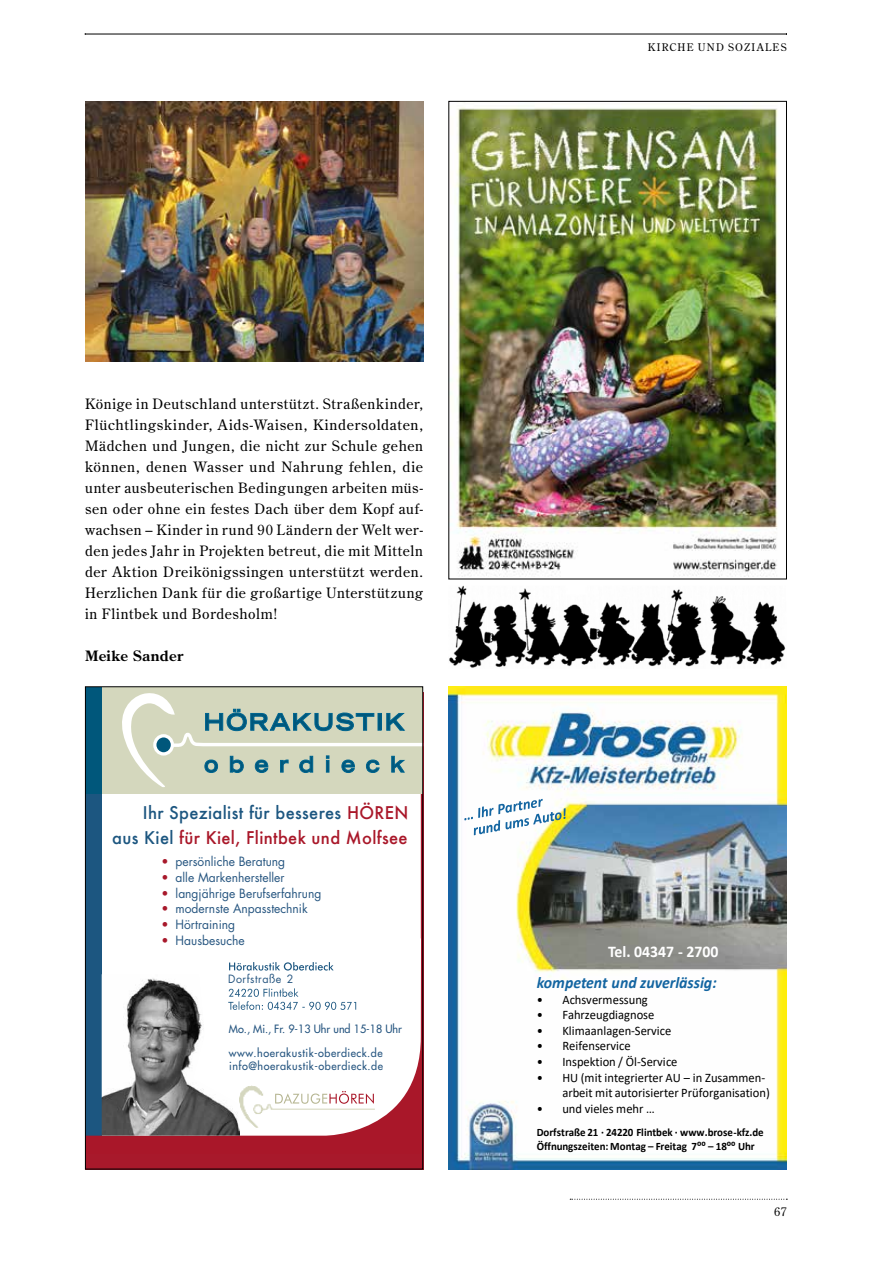
<style>
.page{position:relative;width:893px;height:1263px;background:#fff}
.page>*{position:absolute;margin:0;border:0;box-sizing:border-box;transform-origin:0 0}
.t1{font:500 17.1px/24.6px "Futura";letter-spacing:.02em;color:#1c5680;text-align:right}
.t2{font:italic 700 16.35px "Calibri";color:#1365a1}
.t3{font:700 16.35px "Calibri";letter-spacing:-.005em;color:#fff}
.t4{font:14.25px/21px "Century Old Style Std";letter-spacing:.045em;color:#000;text-align:justify}
.t5{font:700 14.25px "Century Old Style Std";letter-spacing:.025em;color:#000}
.t6{font:13.05px "Calibri";color:#000}
.t7{font:12.9px "Calibri";color:#000}
.t8{font:12.45px "Futura";color:#265580}
.t9{font:12px "Century Old Style Std";color:#000}
.t10{font:700 11.25px/14.1px "Calibri";letter-spacing:-.005em;color:#000}
.t11{font:11.1px/24px "Futura";letter-spacing:.045em;color:#265580}
.t12{font:11.1px "Futura";letter-spacing:.05em;color:#265580}
.t13{font:10.5px "Century Old Style Std";letter-spacing:.125em;color:#000}
.s1{color:#a91729}
.s2{color:#a8192b}
</style>
<div class="page">
<hr style="left:85px;top:34px;width:701px;height:1px;background:#000">
<svg style="left:570px;top:1199px;width:217px;height:1px"></svg>
<img style="left:449px;top:585px;width:337px;height:83px">
<img style="left:85px;top:101px;width:338px;height:261px">
<img style="left:456px;top:107px;width:322px;height:470px">
<div style="left:449px;top:101px;width:338px;height:478px;border:1px solid #000"></div>
<div style="left:85px;top:1144px;width:338px;height:25px;background:#a8192b"></div>
<svg style="left:87px;top:793px;width:334px;height:351px"></svg>
<svg style="left:228px;top:962px;width:128px;height:48px"></svg>
<div style="left:101px;top:687px;width:322px;height:106px;background:#d4d7bd"></div>
<div style="left:85px;top:687px;width:17px;height:106px;background:#00577b"></div>
<svg style="left:122px;top:693px;width:299px;height:94px"></svg>
<div style="left:156px;top:737px;width:15px;height:16px;background:#00577b;border-radius:50%"></div>
<div style="left:156px;top:737px;width:16px;height:16px;border:1px solid #00628b;border-radius:50%"></div>
<div style="left:153px;top:734px;width:21px;height:21px;border:3px solid #fff;border-radius:50%"></div>
<div style="left:228px;top:975px;width:90px;height:12px;background:#fff"></div>
<img style="left:102px;top:974px;width:138px;height:161px">
<div style="left:85px;top:686px;width:338px;height:483px;border:1px solid #000"></div>
<img style="left:449px;top:686px;width:338px;height:483px">
<svg style="left:464px;top:799px;width:102px;height:36px"></svg>
<p class="t13" style="left:648px;top:40px;width:140px">KIRCHE UND SOZIALES</p>
<p class="t4" style="left:85px;top:393px;width:340px">Könige in Deutschland unterstützt. Straßenkinder, Flüchtlingskinder, Aids-Waisen, Kindersoldaten, Mädchen und Jungen, die nicht zur Schule gehen können, denen Wasser und Nahrung fehlen, die unter ausbeuterischen Bedingungen arbeiten müs&shy;sen oder ohne ein festes Dach über dem Kopf auf&shy;wachsen – Kinder in rund 90 Ländern der Welt wer&shy;den jedes Jahr in Projekten betreut, die mit Mitteln der Aktion Dreikönigssingen unterstützt werden.<br>Herzlichen Dank für die großartige Unterstützung in Flintbek und Bordesholm!</p>
<p class="t5" style="left:85px;top:646px;width:100px">Meike Sander</p>
<p class="t1" style="left:112px;top:800px;width:298px">Ihr Spezialist für besseres <span class="s1">HÖREN </span>aus Kiel <span class="s1">für Kiel, Flintbek und Molfsee</span></p>
<p class="t8" style="left:162px;top:853px;width:125px"><span class="s2">•</span> persönliche Beratung</p>
<p class="t8" style="left:162px;top:869px;width:124px"><span class="s2">•</span> alle Markenhersteller</p>
<p class="t8" style="left:162px;top:884px;width:161px"><span class="s2">•</span> langjährige Berufserfahrung</p>
<p class="t8" style="left:162px;top:900px;width:148px"><span class="s2">•</span> modernste Anpasstechnik</p>
<p class="t8" style="left:162px;top:916px;width:75px"><span class="s2">•</span> Hörtraining</p>
<p class="t8" style="left:162px;top:932px;width:85px"><span class="s2">•</span> Hausbesuche</p>
<p class="t12" style="left:228px;top:971px;width:67px">Dorfstraße 2</p>
<p class="t11" style="left:229px;top:1017px;width:175px">Mo., Mi., Fr. 9-13 Uhr und 15-18 Uhr www.hoerakustik-oberdieck.de</p>
<p class="t11" style="left:229px;top:1053px;width:155px">info@hoerakustik-oberdieck.de</p>
<p class="t3" style="left:608px;top:940px;width:112px">Tel. 04347 - 2700</p>
<p class="t2" style="left:537px;top:970px;width:182px">kompetent und zuverlässig:</p>
<p class="t7" style="left:537px;top:991px;width:113px">• Achsvermessung</p>
<p class="t7" style="left:537px;top:1006px;width:119px">• Fahrzeugdiagnose</p>
<p class="t7" style="left:537px;top:1022px;width:136px">• Klimaanlagen-Service</p>
<p class="t6" style="left:537px;top:1037px;width:96px">• Reifenservice</p>
<p class="t7" style="left:537px;top:1053px;width:142px">• Inspektion / Öl-Service</p>
<p class="t7" style="left:537px;top:1068px;width:230px">• HU (mit integrierter AU – in Zusammen-</p>
<p class="t6" style="left:562px;top:1083px;width:209px">arbeit mit autorisierter Prüforganisation)</p>
<p class="t7" style="left:537px;top:1099px;width:120px">• und vieles mehr …</p>
<p class="t10" style="left:537px;top:1125px;width:228px">Dorfstraße 21 ∙ 24220 Flintbek ∙ www.brose-kfz.de<br>Öffnungszeiten: Montag – Freitag 7⁰⁰ – 18⁰⁰ Uhr</p>
<p class="t9" style="left:774px;top:1204px;width:14px">67</p>
</div>
